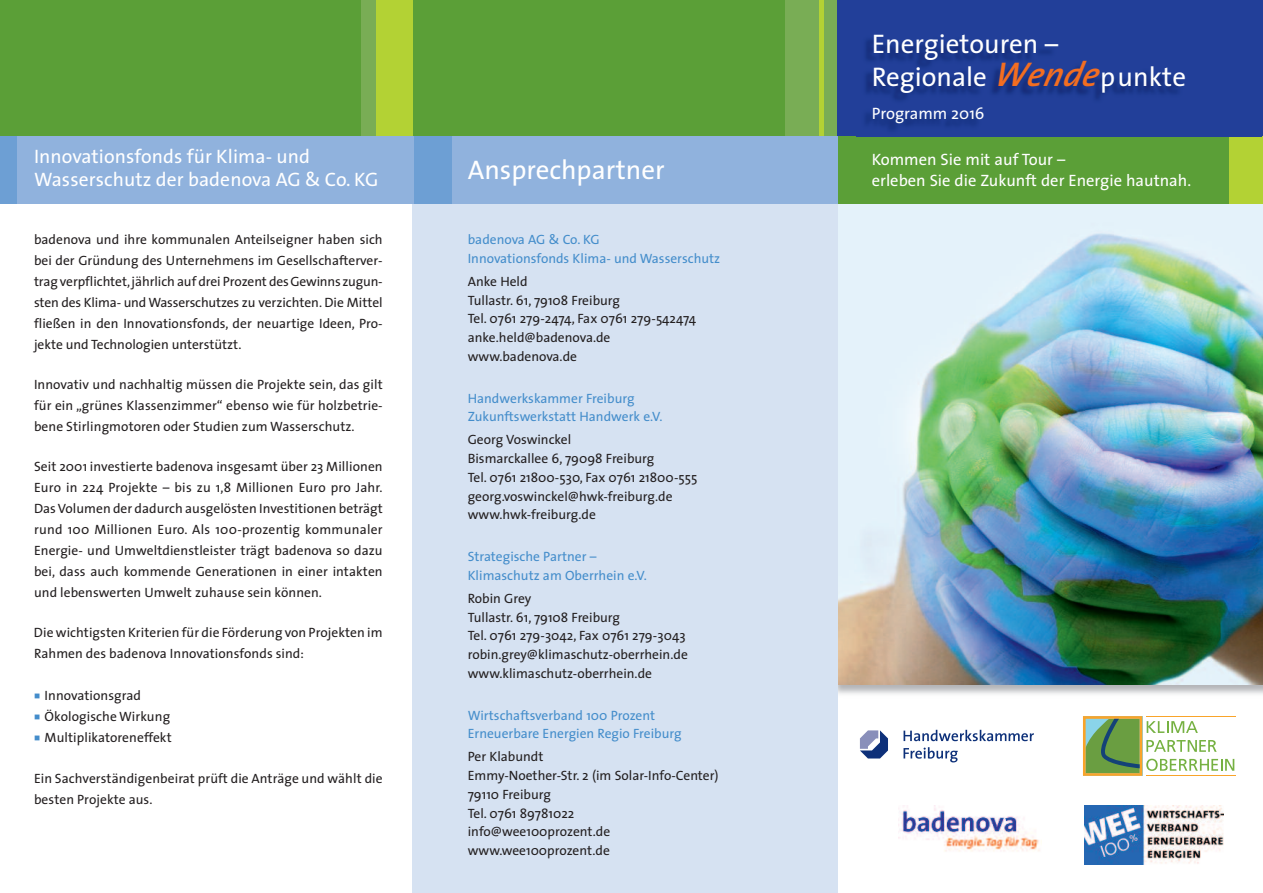
<style>
.page{position:relative;width:1263px;height:893px;background:#fff}
.page>*{position:absolute;margin:0;border:0;box-sizing:border-box;transform-origin:0 0}
.t1{font:27px/33px "The Sans";color:#fff}
.t2{font:19.5px/22.5px "The Sans";letter-spacing:.005em;color:#fff}
.t3{font:16.5px/21px "The Sans";color:#fff}
.t4{font:13.5px/18.8px "The Sans";color:#231f20}
.t5{font:13.5px/18.8px "The Sans";color:#448dcb}
.s1{color:#448dcb}
.s2{font-weight:600;font-style:italic;font-size:34.5px;color:#f36e21}
</style>
<div class="page">
<div style="left:411px;top:0;width:427px;height:138px;background:#5b9f37"></div>
<div style="left:786px;top:0;width:52px;height:138px;background:#79ad55"></div>
<hr style="left:819px;top:0;width:4px;height:140px;background:#b3d234">
<img style="left:838px;top:684px;width:425px;height:10px">
<img style="left:838px;top:203px;width:425px;height:481px">
<div style="left:1178px;top:136px;width:85px;height:67px;background:#b3d234"></div>
<div style="left:838px;top:135px;width:391px;height:68px;background:#5b9f37"></div>
<div style="left:0;top:0;width:412px;height:136px;background:#5b9f37"></div>
<div style="left:838px;top:0;width:425px;height:136px;background:#223f99"></div>
<img style="left:857px;top:39px;width:405px;height:98px">
<div style="left:369px;top:0;width:44px;height:136px;background:#b3d234"></div>
<div style="left:361px;top:0;width:15px;height:136px;background:#79ad55"></div>
<div style="left:412px;top:136px;width:426px;height:757px;background:#d6e2f2"></div>
<div style="left:412px;top:136px;width:43px;height:67px;background:#6d9fd4"></div>
<div style="left:452px;top:136px;width:386px;height:67px;background:#90b2dd"></div>
<hr style="left:1146px;top:716px;width:89px;height:1px;background:#f9a42a">
<hr style="left:1146px;top:775px;width:89px;height:1px;background:#f9a42a">
<svg style="left:1083px;top:716px;width:151px;height:60px"></svg>
<svg style="left:860px;top:730px;width:28px;height:28px"></svg>
<svg style="left:903px;top:730px;width:131px;height:11px"></svg>
<svg style="left:903px;top:747px;width:55px;height:15px"></svg>
<img style="left:898px;top:805px;width:144px;height:47px">
<img style="left:1084px;top:805px;width:139px;height:59px">
<div style="left:0;top:136px;width:25px;height:67px;background:#6d9fd4"></div>
<div style="left:17px;top:136px;width:396px;height:67px;background:#90b2dd"></div>
<h2 class="t2" style="left:34px;top:147px;width:346px">Innovationsfonds für Klima- und<br>Wasserschutz der badenova AG &amp; Co. KG</h2>
<p class="t4" style="left:34px;top:230px;width:350px;line-height:21px;text-align:justify">badenova und ihre kommunalen Anteilseigner haben sich bei der Gründung des Unternehmens im Gesellschafterver&shy;trag verpflichtet,jährlich auf drei Prozent desGewinns zugun&shy;sten des Klima- und Wasserschutzes zu verzichten. Die Mittel fließen in den Innovationsfonds, der neuartige Ideen, Pro&shy;jekte und Technologien unterstützt.</p>
<p class="t4" style="left:34px;top:375px;width:350px;line-height:21px;text-align:justify">Innovativ und nachhaltig müssen die Projekte sein, das gilt für ein „grünes Klassenzimmer“ ebenso wie für holzbetrie&shy;bene Stirlingmotoren oder Studien zum Wasserschutz.</p>
<p class="t4" style="left:34px;top:457px;width:350px;line-height:21px;text-align:justify">Seit 2001 investierte badenova insgesamt über 23 Millionen Euro in 224 Projekte – bis zu 1,8 Millionen Euro pro Jahr.<br>DasVolumen der dadurch ausgelösten Investitionen beträgt rund 100 Millionen Euro. Als 100-prozentig kommunaler Energie- und Umweltdienstleister trägt badenova so dazu bei, dass auch kommende Generationen in einer intakten und lebenswerten Umwelt zuhause sein können.</p>
<p class="t4" style="left:34px;top:624px;width:350px;line-height:21px">Die wichtigsten Kriterien für die Förderung von Projekten im<br>Rahmen des badenova Innovationsfonds sind:</p>
<p class="t4" style="left:34px;top:688px;width:109px"><span class="s1">■</span> Innovationsgrad</p>
<p class="t4" style="left:34px;top:709px;width:138px"><span class="s1">■</span> Ökologische Wirkung</p>
<p class="t4" style="left:34px;top:730px;width:139px"><span class="s1">■</span> Multiplikatoreneffekt</p>
<p class="t4" style="left:34px;top:769px;width:350px;line-height:21px">Ein Sachverständigenbeirat prüft die Anträge und wählt die besten Projekte aus.</p>
<h1 class="t1" style="left:468px;top:156px;width:198px">Ansprechpartner</h1>
<p class="t5" style="left:468px;top:231px;width:254px">badenova AG &amp; Co. KG<br>Innovationsfonds Klima- und Wasserschutz</p>
<p class="t4" style="left:468px;top:273px;width:230px">Anke Held<br>Tullastr. 61, 79108 Freiburg<br>Tel. 0761 279-2474, Fax 0761 279-542474 anke.held@badenova.de www.badenova.de</p>
<p class="t5" style="left:468px;top:390px;width:196px">Handwerkskammer Freiburg<br>Zukunftswerkstatt Handwerk e.V.</p>
<p class="t4" style="left:468px;top:432px;width:231px">Georg Voswinckel<br>Bismarckallee 6, 79098 Freiburg<br>Tel. 0761 21800-530, Fax 0761 21800-555 georg.voswinckel@hwk-freiburg.de www.hwk-freiburg.de</p>
<p class="t5" style="left:468px;top:548px;width:180px">Strategische Partner –<br>Klimaschutz am Oberrhein e.V.</p>
<p class="t4" style="left:468px;top:590px;width:222px">Robin Grey<br>Tullastr. 61, 79108 Freiburg<br>Tel. 0761 279-3042, Fax 0761 279-3043 robin.grey@klimaschutz-oberrhein.de www.klimaschutz-oberrhein.de</p>
<p class="t5" style="left:468px;top:707px;width:215px">Wirtschaftsverband 100 Prozent<br>Erneuerbare Energien Regio Freiburg</p>
<p class="t4" style="left:468px;top:749px;width:252px">Per Klabundt<br>Emmy-Noether-Str. 2 (im Solar-Info-Center)<br>79110 Freiburg<br>Tel. 0761 89781022 info@wee100prozent.de www.wee100prozent.de</p>
<h1 class="t1" style="left:872px;top:30px;width:316px">Energietouren –<br>Regionale <span class="s2">Wende</span>punkte</h1>
<p class="t3" style="left:872px;top:105px;width:114px">Programm 2016</p>
<p class="t3" style="left:872px;top:151px;width:321px">Kommen Sie mit auf Tour –<br>erleben Sie die Zukunft der Energie hautnah.</p>
</div>
